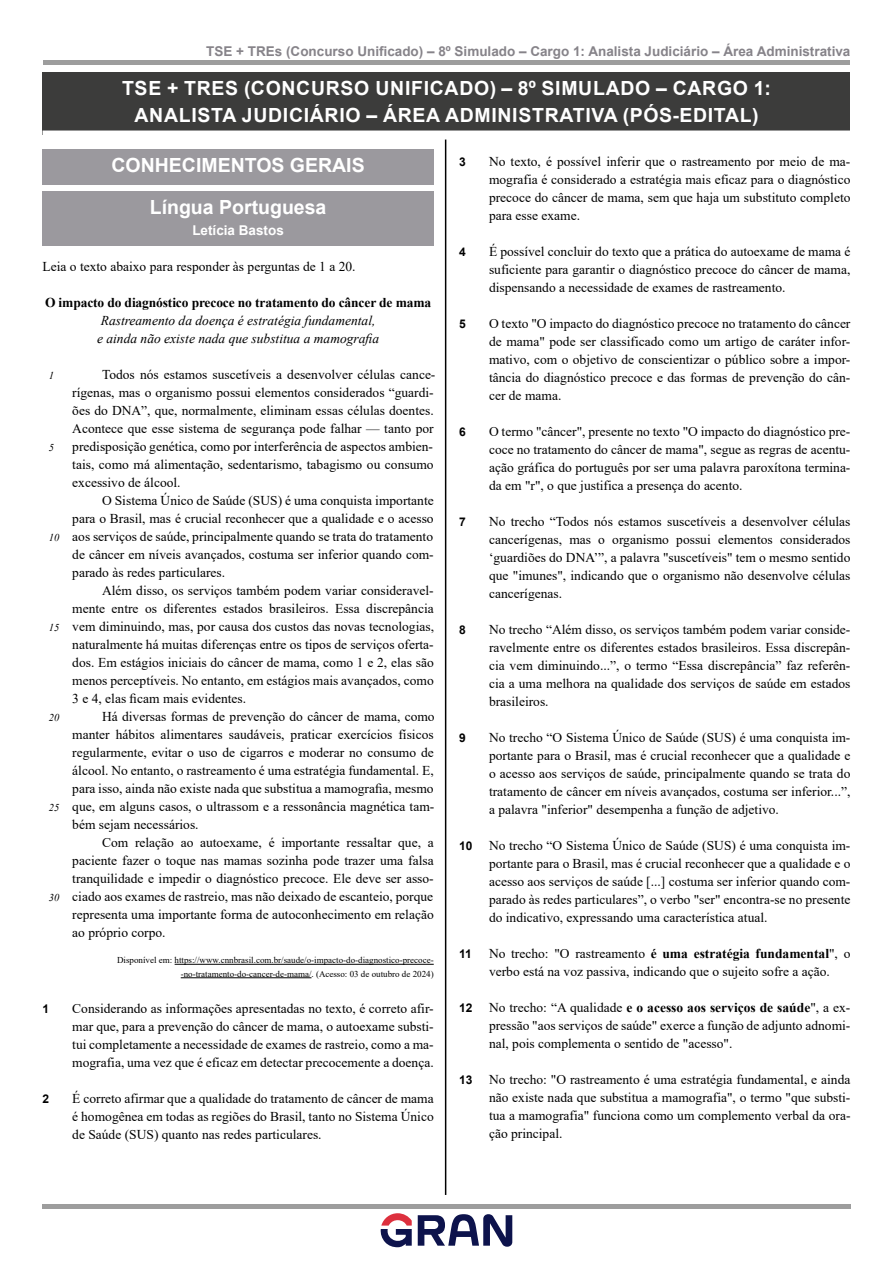
<style>
.page{position:relative;width:893px;height:1263px;background:#fff}
.page>*{position:absolute;margin:0;border:0;box-sizing:border-box;transform-origin:0 0}
.t1{font:700 19.5px/27px "Arial";letter-spacing:.035em;color:#fff;text-align:center}
.t2{font:700 19.5px/42px "Arial";color:#fff;text-align:center}
.t3{font:13.5px/18px "Times New Roman";color:#000;text-align:justify}
.t4{font:italic 13.5px/18px "Times New Roman";color:#000}
.t5{font:700 13.5px "Arial";color:#868389}
.t6{font:700 13.5px "Times New Roman";letter-spacing:-.01em;color:#000}
.t7{font:700 13.5px "Arial";color:#fff}
.t8{font:700 12px "Arial";color:#000}
.t9{font:italic 10.5px "Times New Roman";color:#000}
.t10{font:9px/13.5px "Times New Roman";color:#000;text-align:right}
.s1{font-family:"Arial";font-weight:700;font-size:12px}
.s2{font-weight:700}
</style>
<div class="page">
<hr style="left:445px;top:74px;width:1px;height:1121px;background:#000">
<div style="left:43px;top:60px;width:807px;height:5px;background:#9d9d9d"></div>
<hr style="left:42px;top:1204px;width:809px;height:4px;background:#9d9d9d">
<svg style="left:381px;top:1213px;width:31px;height:34px"></svg>
<svg style="left:418px;top:1214px;width:94px;height:33px"></svg>
<div style="left:43px;top:73px;width:807px;height:62px;background:#3c3c3b"></div>
<div style="left:43px;top:131px;width:807px;height:9px;background:#fff"></div>
<div style="left:43px;top:149px;width:391px;height:36px;background:#9b999e"></div>
<div style="left:43px;top:191px;width:391px;height:36px;background:#9b999e"></div>
<div style="left:43px;top:217px;width:391px;height:29px;background:#9b999e"></div>
<hr style="left:175px;top:964px;width:259px;height:1px;background:#000">
<hr style="left:181px;top:977px;width:130px;height:1px;background:#000">
<p class="t5" style="left:206px;top:41px;width:646px">TSE + TREs (Concurso Unificado) – 8º Simulado – Cargo 1: Analista Judiciário – Área Administrativa</p>
<h1 class="t1" style="left:122px;top:75px;width:651px">TSE + TRES (CONCURSO UNIFICADO) – 8º SIMULADO – CARGO 1:<br>ANALISTA JUDICIÁRIO – ÁREA ADMINISTRATIVA (PÓS-EDITAL)</h1>
<h1 class="t2" style="left:112px;top:144px;width:255px">CONHECIMENTOS GERAIS<br>Língua Portuguesa</h1>
<p class="t7" style="left:192px;top:221px;width:93px">Letícia Bastos</p>
<p class="t3" style="left:43px;top:257px;width:315px">Leia o texto abaixo para responder às perguntas de 1 a 20.</p>
<p class="t6" style="left:45px;top:293px;width:388px">O impacto do diagnóstico precoce no tratamento do câncer de mama</p>
<p class="t4" style="left:97px;top:311px;width:283px">Rastreamento da doença é estratégia fundamental, e ainda não existe nada que substitua a mamografia</p>
<p class="t3" style="left:72px;top:365px;width:365px;text-align:left;text-indent:30px">Todos nós estamos suscetíveis a desenvolver células cance&shy;rígenas, mas o organismo possui elementos considerados “guardi&shy;ões do DNA”, que, normalmente, eliminam essas células doentes.<br>Acontece que esse sistema de segurança pode falhar — tanto por predisposição genética, como por interferência de aspectos ambien&shy;tais, como má alimentação, sedentarismo, tabagismo ou consumo excessivo de álcool.</p>
<p class="t3" style="left:72px;top:491px;width:363px;text-indent:30px">O Sistema Único de Saúde (SUS) é uma conquista importante para o Brasil, mas é crucial reconhecer que a qualidade e o acesso aos serviços de saúde, principalmente quando se trata do tratamento de câncer em níveis avançados, costuma ser inferior quando com&shy;parado às redes particulares.</p>
<p class="t3" style="left:72px;top:581px;width:363px;text-indent:30px">Além disso, os serviços também podem variar consideravel&shy;mente entre os diferentes estados brasileiros. Essa discrepância vem diminuindo, mas, por causa dos custos das novas tecnologias, naturalmente há muitas diferenças entre os tipos de serviços oferta&shy;dos. Em estágios iniciais do câncer de mama, como 1 e 2, elas são menos perceptíveis. No entanto, em estágios mais avançados, como 3 e 4, elas ficam mais evidentes.</p>
<p class="t3" style="left:72px;top:707px;width:364px;text-indent:30px">Há diversas formas de prevenção do câncer de mama, como manter hábitos alimentares saudáveis, praticar exercícios físicos regularmente, evitar o uso de cigarros e moderar no consumo de álcool. No entanto, o rastreamento é uma estratégia fundamental. E, para isso, ainda não existe nada que substitua a mamografia, mesmo que, em alguns casos, o ultrassom e a ressonância magnética tam&shy;bém sejam necessários.</p>
<p class="t3" style="left:72px;top:833px;width:363px;text-indent:30px">Com relação ao autoexame, é importante ressaltar que, a paciente fazer o toque nas mamas sozinha pode trazer uma falsa tranquilidade e impedir o diagnóstico precoce. Ele deve ser asso&shy;ciado aos exames de rastreio, mas não deixado de escanteio, porque representa uma importante forma de autoconhecimento em relação ao próprio corpo.</p>
<p class="t10" style="left:117px;top:953px;width:318px">Disponível em: https://www.cnnbrasil.com.br/saude/o-impacto-do-diagnostico-precoce--no-tratamento-do-cancer-de-mama/. (Acesso: 03 de outubro de 2024)</p>
<p class="t8" style="left:43px;top:1000px;width:8px">1</p>
<p class="t3" style="left:72px;top:999px;width:363px">Considerando as informações apresentadas no texto, é correto afir&shy;mar que, para a prevenção do câncer de mama, o autoexame substi&shy;tui completamente a necessidade de exames de rastreio, como a ma&shy;mografia, uma vez que é eficaz em detectar precocemente a doença.</p>
<p class="t8" style="left:43px;top:1090px;width:8px">2</p>
<p class="t3" style="left:72px;top:1089px;width:363px">É correto afirmar que a qualidade do tratamento de câncer de mama é homogênea em todas as regiões do Brasil, tanto no Sistema Único de Saúde (SUS) quanto nas redes particulares.</p>
<p class="t8" style="left:459px;top:153px;width:8px">3</p>
<p class="t3" style="left:489px;top:152px;width:363px">No texto, é possível inferir que o rastreamento por meio de ma&shy;mografia é considerado a estratégia mais eficaz para o diagnóstico precoce do câncer de mama, sem que haja um substituto completo para esse exame.</p>
<p class="t8" style="left:459px;top:243px;width:8px">4</p>
<p class="t3" style="left:489px;top:242px;width:363px">É possível concluir do texto que a prática do autoexame de mama é suficiente para garantir o diagnóstico precoce do câncer de mama, dispensando a necessidade de exames de rastreamento.</p>
<p class="t8" style="left:459px;top:315px;width:8px">5</p>
<p class="t3" style="left:489px;top:314px;width:363px">O texto "O impacto do diagnóstico precoce no tratamento do câncer de mama" pode ser classificado como um artigo de caráter infor&shy;mativo, com o objetivo de conscientizar o público sobre a impor&shy;tância do diagnóstico precoce e das formas de prevenção do cân&shy;cer de mama.</p>
<p class="t8" style="left:459px;top:423px;width:8px">6</p>
<p class="t3" style="left:489px;top:422px;width:363px">O termo "câncer", presente no texto "O impacto do diagnóstico pre&shy;coce no tratamento do câncer de mama", segue as regras de acentu&shy;ação gráfica do português por ser uma palavra paroxítona termina&shy;da em "r", o que justifica a presença do acento.</p>
<p class="t8" style="left:459px;top:513px;width:8px">7</p>
<p class="t3" style="left:489px;top:512px;width:363px">No trecho “Todos nós estamos suscetíveis a desenvolver células cancerígenas, mas o organismo possui elementos considerados ‘guardiões do DNA’”, a palavra "suscetíveis" tem o mesmo sentido que "imunes", indicando que o organismo não desenvolve células cancerígenas.</p>
<p class="t8" style="left:459px;top:621px;width:8px">8</p>
<p class="t3" style="left:489px;top:620px;width:363px">No trecho “Além disso, os serviços também podem variar conside&shy;ravelmente entre os diferentes estados brasileiros. Essa discrepân&shy;cia vem diminuindo...”, o termo “Essa discrepância” faz referên&shy;cia a uma melhora na qualidade dos serviços de saúde em estados brasileiros.</p>
<p class="t8" style="left:459px;top:729px;width:8px">9</p>
<p class="t3" style="left:489px;top:728px;width:363px">No trecho “O Sistema Único de Saúde (SUS) é uma conquista im&shy;portante para o Brasil, mas é crucial reconhecer que a qualidade e o acesso aos serviços de saúde, principalmente quando se trata do tratamento de câncer em níveis avançados, costuma ser inferior...”, a palavra "inferior" desempenha a função de adjetivo.</p>
<p class="t3" style="left:489px;top:836px;width:363px;text-indent:-30px"><span class="s1">10</span> No trecho “O Sistema Único de Saúde (SUS) é uma conquista im&shy;portante para o Brasil, mas é crucial reconhecer que a qualidade e o acesso aos serviços de saúde [...] costuma ser inferior quando com&shy;parado às redes particulares”, o verbo "ser" encontra-se no presente do indicativo, expressando uma característica atual.</p>
<p class="t8" style="left:459px;top:945px;width:14px">11</p>
<p class="t3" style="left:489px;top:944px;width:363px">No trecho: "O rastreamento <span class="s2">é uma estratégia fundamental</span>", o verbo está na voz passiva, indicando que o sujeito sofre a ação.</p>
<p class="t3" style="left:489px;top:998px;width:363px;text-indent:-30px"><span class="s1">12</span> No trecho: “A qualidade <span class="s2">e o acesso aos serviços de saúde</span>", a ex&shy;pressão "aos serviços de saúde" exerce a função de adjunto adnomi&shy;nal, pois complementa o sentido de "acesso".</p>
<p class="t3" style="left:489px;top:1070px;width:363px;text-indent:-30px"><span class="s1">13</span> No trecho: "O rastreamento é uma estratégia fundamental, e ainda não existe nada que substitua a mamografia", o termo "que substi&shy;tua a mamografia" funciona como um complemento verbal da ora&shy;ção principal.</p>
<p class="t9" style="left:49px;top:368px;width:7px">1</p>
<p class="t9" style="left:49px;top:440px;width:7px">5</p>
<p class="t9" style="left:49px;top:530px;width:12px">10</p>
<p class="t9" style="left:49px;top:620px;width:12px">15</p>
<p class="t9" style="left:49px;top:710px;width:12px">20</p>
<p class="t9" style="left:49px;top:800px;width:12px">25</p>
<p class="t9" style="left:49px;top:890px;width:12px">30</p>
</div>
